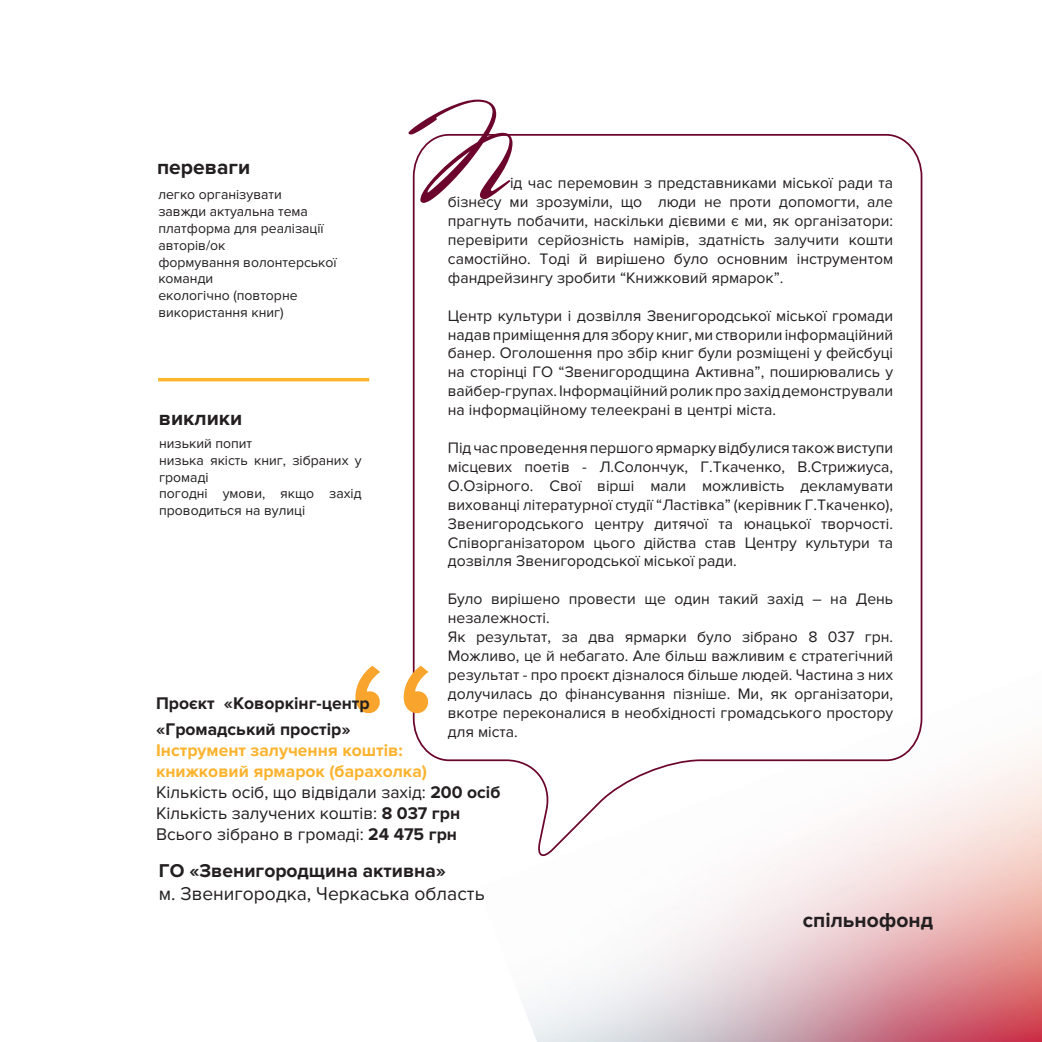
<style>
.page{position:relative;width:1042px;height:1042px;background:#fff}
.page>*{position:absolute;margin:0;border:0;box-sizing:border-box;transform-origin:0 0}
.t1{font:105px "Rosa Marena";color:#6c052c}
.t2{font:700 21px "Proxima Nova";color:#231f20}
.t3{font:19.25px "Proxima Nova";color:#231f20}
.t4{font:700 19.25px "Proxima Nova";color:#231f20}
.t5{font:17.5px "Proxima Nova";color:#231f20}
.t6{font:700 17.5px "Proxima Nova";color:#fcb32e}
.t7{font:700 17.5px "Proxima Nova";color:#231f20}
.t8{font:15.75px/18.9px "Proxima Nova";color:#231f20;text-align:justify}
.t9{font:14px/16.8px "Proxima Nova";color:#231f20}
.s1{font-weight:700}
</style>
<div class="page">
<img style="left:526px;top:745px;width:516px;height:297px">
<hr style="left:158px;top:378px;width:211px;height:3px;background:#fcb52e">
<svg style="left:412px;top:134px;width:511px;height:728px"></svg>
<svg style="left:355px;top:666px;width:73px;height:47px"></svg>
<p class="t1" style="left:406px;top:101px;width:102px">П</p>
<p class="t2" style="left:157px;top:154px;width:95px">переваги</p>
<p class="t9" style="left:158px;top:186px;width:125px">легко організувати</p>
<p class="t9" style="left:158px;top:203px;width:151px">завжди актуальна тема</p>
<p class="t9" style="left:158px;top:220px;width:167px">платформа для реалізації</p>
<p class="t9" style="left:158px;top:237px;width:69px">авторів/ок</p>
<p class="t9" style="left:158px;top:254px;width:180px">формування волонтерської</p>
<p class="t9" style="left:158px;top:270px;width:56px">команди</p>
<p class="t9" style="left:158px;top:287px;width:141px">екологічно (повторне</p>
<p class="t9" style="left:158px;top:304px;width:127px">використання книг)</p>
<p class="t8" style="left:448px;top:174px;width:447px;text-indent:62px">ід час перемовин з представниками міської ради та бізнесу ми зрозуміли, що люди не проти допомогти, але прагнуть побачити, наскільки дієвими є ми, як організатори: перевірити серйозність намірів, здатність залучити кошти самостійно. Тоді й вирішено було основним інструментом фандрейзингу зробити “Книжковий ярмарок”.</p>
<p class="t8" style="left:448px;top:306px;width:447px">Центр культури і дозвілля Звенигородської міської громади надав приміщення для збору книг, ми створили інформаційний банер. Оголошення про збір книг були розміщені у фейсбуці на сторінці ГО “Звенигородщина Активна”, поширювались у вайбер-групах. Інформаційний ролик про захід демонстрували на інформаційному телеекрані в центрі міста.</p>
<p class="t8" style="left:448px;top:438px;width:447px">Під час проведення першого ярмарку відбулися також виступи місцевих поетів - Л.Солончук, Г.Ткаченко, В.Стрижиуса, О.Озірного. Свої вірші мали можливість декламувати вихованці літературної студії “Ластівка” (керівник Г.Ткаченко), Звенигородського центру дитячої та юнацької творчості.<br>Співорганізатором цього дійства став Центру культури та дозвілля Звенигородської міської ради.</p>
<p class="t8" style="left:448px;top:590px;width:447px">Було вирішено провести ще один такий захід – на День незалежності.</p>
<p class="t8" style="left:448px;top:627px;width:447px">Як результат, за два ярмарки було зібрано 8 037 грн.<br>Можливо, це й небагато. Але більш важливим є стратегічний результат - про проєкт дізналося більше людей. Частина з них долучилась до фінансування пізніше. Ми, як організатори, вкотре переконалися в необхідності громадського простору для міста.</p>
<p class="t2" style="left:159px;top:405px;width:85px">виклики</p>
<p class="t9" style="left:159px;top:435px;width:95px">низький попит</p>
<p class="t9" style="left:159px;top:452px;width:204px">низька якість книг, зібраних у громаді</p>
<p class="t9" style="left:159px;top:486px;width:204px">погодні умови, якщо захід проводиться на вулиці</p>
<p class="t7" style="left:156px;top:693px;width:215px">Проєкт «Коворкінг-центр</p>
<p class="t7" style="left:156px;top:719px;width:196px">«Громадський простір»</p>
<p class="t6" style="left:156px;top:740px;width:248px">Інструмент залучення коштів:</p>
<p class="t6" style="left:156px;top:761px;width:272px">книжковий ярмарок (барахолка)</p>
<p class="t5" style="left:156px;top:782px;width:346px">Кількість осіб, що відвідали захід: <span class="s1">200 осіб</span></p>
<p class="t5" style="left:156px;top:803px;width:306px">Кількість залучених коштів: <span class="s1">8 037 грн</span></p>
<p class="t5" style="left:156px;top:824px;width:302px">Всього зібрано в громаді: <span class="s1">24 475 грн</span></p>
<p class="t4" style="left:159px;top:860px;width:289px">ГО «Звенигородщина активна»</p>
<p class="t3" style="left:159px;top:883px;width:327px">м. Звенигородка, Черкаська область</p>
<p class="t2" style="left:803px;top:907px;width:132px">спільнофонд</p>
</div>
